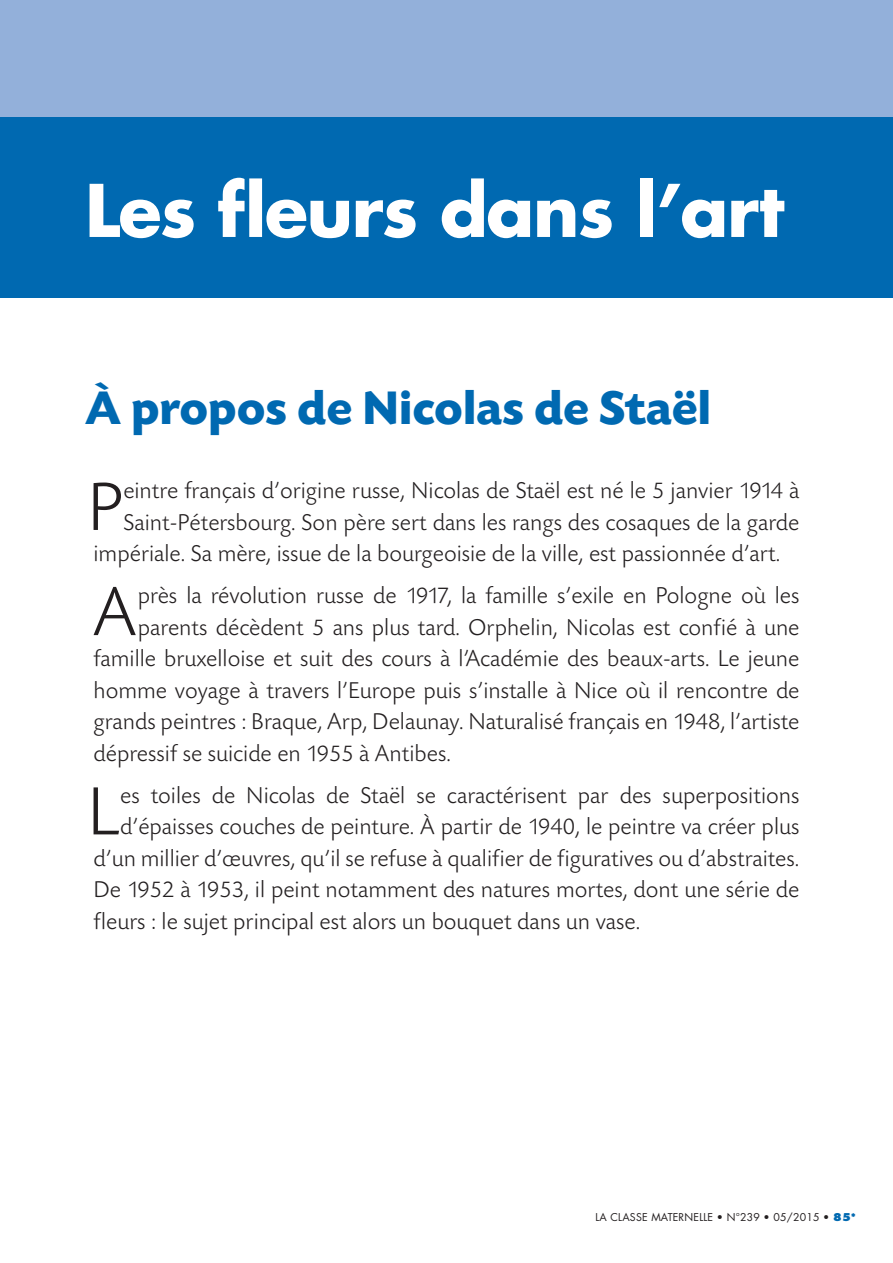
<style>
.page{position:relative;width:893px;height:1263px;background:#fff}
.page>*{position:absolute;margin:0;border:0;box-sizing:border-box;transform-origin:0 0}
.t1{font:300 71.1px "Today SB";color:#231f20}
.t2{font:700 70.5px "Futura";letter-spacing:-.02em;color:#fff}
.t3{font:700 49.5px "Today SB";color:#0069b1}
.t4{font:300 24px "Today SB";color:#231f20}
.t5{font:10.5px "Futura";letter-spacing:.02em;color:#231f20}
.s1{font-weight:800;color:#0069b1}
</style>
<div class="page">
<div style="left:0;top:0;width:893px;height:124px;background:#93b0da"></div>
<div style="left:0;top:117px;width:893px;height:181px;background:#0069b1"></div>
<h2 class="t2" style="left:85px;top:164px;width:701px">Les fleurs dans l’art</h2>
<h3 class="t3" style="left:85px;top:381px;width:628px">À propos de Nicolas de Staël</h3>
<h1 class="t1" style="left:87px;top:469px;width:38px">P</h1>
<p class="t4" style="left:123px;top:478px;width:678px">eintre français d’origine russe, Nicolas de Staël est né le 5 janvier 1914 à</p>
<p class="t4" style="left:123px;top:509px;width:678px">Saint-Pétersbourg. Son père sert dans les rangs des cosaques de la garde</p>
<p class="t4" style="left:94px;top:541px;width:688px">impériale. Sa mère, issue de la bourgeoisie de la ville, est passionnée d’art.</p>
<h1 class="t1" style="left:93px;top:575px;width:45px">A</h1>
<p class="t4" style="left:138px;top:583px;width:663px">près la révolution russe de 1917, la famille s’exile en Pologne où les</p>
<p class="t4" style="left:138px;top:614px;width:663px">parents décèdent 5 ans plus tard. Orphelin, Nicolas est confié à une</p>
<p class="t4" style="left:94px;top:646px;width:707px">famille bruxelloise et suit des cours à l’Académie des beaux-arts. Le jeune</p>
<p class="t4" style="left:94px;top:677px;width:707px">homme voyage à travers l’Europe puis s’installe à Nice où il rencontre de</p>
<p class="t4" style="left:94px;top:709px;width:707px">grands peintres : Braque, Arp, Delaunay. Naturalisé français en 1948, l’artiste</p>
<p class="t4" style="left:94px;top:740px;width:359px">dépressif se suicide en 1955 à Antibes.</p>
<h1 class="t1" style="left:87px;top:774px;width:34px">L</h1>
<p class="t4" style="left:120px;top:782px;width:681px">es toiles de Nicolas de Staël se caractérisent par des superpositions</p>
<p class="t4" style="left:120px;top:814px;width:681px">d’épaisses couches de peinture. À partir de 1940, le peintre va créer plus</p>
<p class="t4" style="left:94px;top:845px;width:707px">d’un millier d’œuvres, qu’il se refuse à qualifier de figuratives ou d’abstraites.</p>
<p class="t4" style="left:94px;top:877px;width:707px">De 1952 à 1953, il peint notamment des natures mortes, dont une série de</p>
<p class="t4" style="left:94px;top:908px;width:548px">fleurs : le sujet principal est alors un bouquet dans un vase.</p>
<p class="t5" style="left:595px;top:1210px;width:262px">LA CLASSE MATERNELLE • N°239 • 05/2015 • <span class="s1">85*</span></p>
</div>
